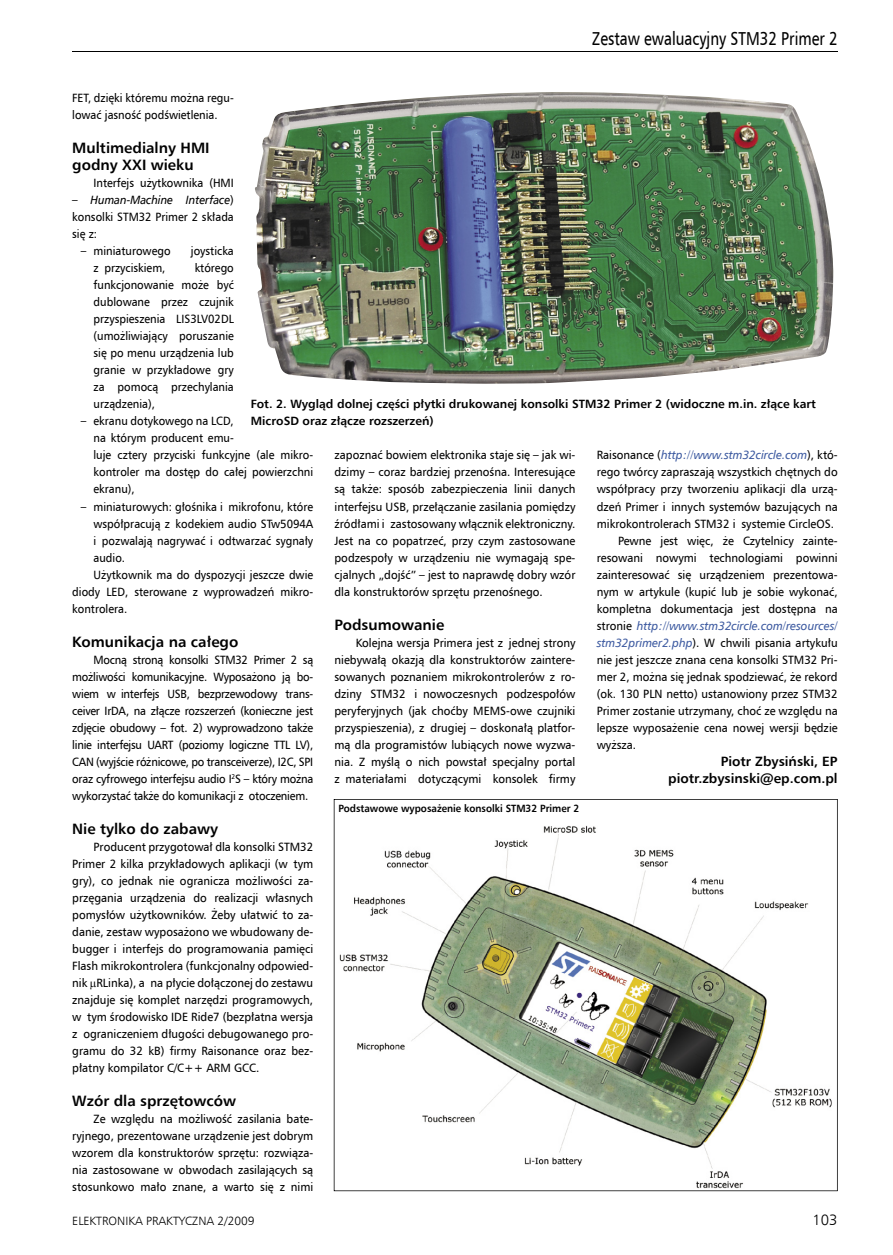
<style>
.page{position:relative;width:893px;height:1255px;background:#fff}
.page>*{position:absolute;margin:0;border:0;box-sizing:border-box;transform-origin:0 0}
.t1{font:18.75px "Humnst 777 EU";color:#000;scale:.8 1}
.t2{font:700 15px/17px "Humnst 777 EU";color:#000}
.t3{font:15px "Humnst 777 Lt EU";color:#000}
.t4{font:700 13.5px/17px "Humnst 777 EU";color:#000;text-align:right}
.t5{font:12px/17px "Humnst 777 EU";color:#000;text-align:justify;scale:.95 1}
.t6{font:12px/17px "Humnst 777 EU";color:#000;text-align:justify;scale:.93 1}
.t7{font:700 12px/17px "Humnst 777 EU";color:#000}
.t8{font:italic 12px "Humnst 777 EU";color:#3e5ba1;scale:.95 1}
.t9{font:12px "Humnst 777 Lt EU";color:#000}
.t10{font:700 10.5px "Humnst 777 EU";color:#000;scale:.93 1}
.s1{font-style:italic}
.s2{font-style:normal;color:#000}
.s3{font-style:italic;color:#3e5ba1}
</style>
<div class="page">
<hr style="left:72px;top:51px;width:766px;height:1px;background:#000">
<svg style="left:334px;top:799px;width:504px;height:392px"></svg>
<img style="left:255px;top:92px;width:579px;height:292px">
<h1 class="t1" style="left:592px;top:27px;width:308px">Zestaw ewaluacyjny STM32 Primer 2</h1>
<p class="t6" style="left:72px;top:89px;width:175px">FET, dzięki któremu można regu&shy;lować jasność podświetlenia.</p>
<p class="t2" style="left:72px;top:139px;width:139px">Multimedialny HMI godny XXI wieku</p>
<p class="t6" style="left:94px;top:174px;width:152px">Interfejs użytkownika (HMI</p>
<p class="t6" style="left:72px;top:191px;width:175px">– <span class="s1">Human-Machine Interface</span>) konsolki STM32 Primer 2 składa się z:</p>
<p class="t6" style="left:81px;top:242px;width:98px">– miniaturowego</p>
<p class="t6" style="left:191px;top:242px;width:48px">joysticka</p>
<p class="t6" style="left:94px;top:259px;width:79px">z przyciskiem,</p>
<p class="t6" style="left:94px;top:259px;width:152px;text-indent:101px">którego funkcjonowanie może być dublowane przez czujnik przyspieszenia LIS3LV02DL (umożliwiający poruszanie się po menu urządzenia lub granie w przykładowe gry za pomocą przechylania urządzenia),</p>
<p class="t6" style="left:94px;top:412px;width:238px;text-align:left;text-indent:-13px">– ekranu dotykowego na LCD,<br>na którym producent emu-<br>luje cztery przyciski funkcyjne (ale mikro&shy;kontroler ma dostęp do całej powierzchni ekranu),</p>
<p class="t6" style="left:81px;top:497px;width:251px">– miniaturowych: głośnika i mikrofonu, które</p>
<p class="t6" style="left:94px;top:514px;width:238px">współpracują z kodekiem audio STw5094A</p>
<p class="t6" style="left:94px;top:531px;width:238px">i pozwalają nagrywać i odtwarzać sygnały</p>
<p class="t6" style="left:94px;top:548px;width:36px">audio.</p>
<p class="t6" style="left:94px;top:565px;width:238px">Użytkownik ma do dyspozycji jeszcze dwie</p>
<p class="t6" style="left:72px;top:582px;width:261px">diody LED, sterowane z wyprowadzeń mikro-</p>
<p class="t6" style="left:72px;top:599px;width:61px">kontrolera.</p>
<p class="t2" style="left:72px;top:632px;width:168px">Komunikacja na całego</p>
<p class="t6" style="left:72px;top:650px;width:261px;text-indent:21px">Mocną stroną konsolki STM32 Primer 2 są możliwości komunikacyjne. Wyposażono ją bo&shy;wiem w interfejs USB, bezprzewodowy trans&shy;ceiver IrDA, na złącze rozszerzeń (konieczne jest zdjęcie obudowy – fot. 2) wyprowadzono także linie interfejsu UART (poziomy logiczne TTL LV), CAN (wyjście różnicowe, po transceiverze), I2C, SPI oraz cyfrowego interfejsu audio I<sup>2</sup>S – który można wykorzystać także do komunikacji z otoczeniem.</p>
<p class="t2" style="left:72px;top:820px;width:147px">Nie tylko do zabawy</p>
<p class="t5" style="left:72px;top:838px;width:255px;text-indent:21px">Producent przygotował dla konsolki STM32<br>Primer 2 kilka przykładowych aplikacji (w tym gry), co jednak nie ogranicza możliwości za&shy;przęgania urządzenia do realizacji własnych pomysłów użytkowników. Żeby ułatwić to za&shy;danie, zestaw wyposażono we wbudowany de&shy;bugger i interfejs do programowania pamięci Flash mikrokontrolera (funkcjonalny odpowied&shy;nik RLinka), a na płycie dołączonej do zestawu znajduje się komplet narzędzi programowych, w tym środowisko IDE Ride7 (bezpłatna wersja z ograniczeniem długości debugowanego pro&shy;gramu do 32 kB) firmy Raisonance oraz bez&shy;płatny kompilator C/C++ ARM GCC.</p>
<p class="t2" style="left:72px;top:1092px;width:165px">Wzór dla sprzętowców</p>
<p class="t5" style="left:72px;top:1110px;width:255px;text-indent:21px">Ze względu na możliwość zasilania bate&shy;ryjnego, prezentowane urządzenie jest dobrym wzorem dla konstruktorów sprzętu: rozwiąza&shy;nia zastosowane w obwodach zasilających są stosunkowo mało znane, a warto się z nimi</p>
<p class="t7" style="left:251px;top:395px;width:567px">Fot. 2. Wygląd dolnej części płytki drukowanej konsolki STM32 Primer 2 (widoczne m.in. złące kart<br>MicroSD oraz złącze rozszerzeń)</p>
<p class="t8" style="left:597px;top:448px;width:255px"><span class="s2">Raisonance (</span>http://www.stm32circle.com<span class="s2">), któ-</span></p>
<p class="t5" style="left:597px;top:463px;width:255px">rego twórcy zapraszają wszystkich chętnych do</p>
<p class="t5" style="left:597px;top:480px;width:255px">współpracy przy tworzeniu aplikacji dla urzą-</p>
<p class="t5" style="left:597px;top:497px;width:255px">dzeń Primer i innych systemów bazujących na</p>
<p class="t5" style="left:597px;top:514px;width:251px">mikrokontrolerach STM32 i systemie CircleOS.</p>
<p class="t5" style="left:618px;top:531px;width:233px">Pewne jest więc, że Czytelnicy zainte-</p>
<p class="t5" style="left:597px;top:548px;width:255px">resowani nowymi technologiami powinni</p>
<p class="t5" style="left:597px;top:565px;width:255px">zainteresować się urządzeniem prezentowa-</p>
<p class="t5" style="left:597px;top:582px;width:255px">nym w artykule (kupić lub je sobie wykonać,</p>
<p class="t5" style="left:597px;top:599px;width:255px">kompletna dokumentacja jest dostępna na</p>
<p class="t8" style="left:597px;top:618px;width:255px"><span class="s2">stronie</span> http://www.stm32circle.com/resources/</p>
<p class="t5" style="left:597px;top:633px;width:255px"><span class="s3">stm32primer2.php</span>). W chwili pisania artykułu</p>
<p class="t5" style="left:597px;top:650px;width:255px">nie jest jeszcze znana cena konsolki STM32 Pri-</p>
<p class="t5" style="left:597px;top:667px;width:255px">mer 2, można się jednak spodziewać, że rekord</p>
<p class="t5" style="left:597px;top:684px;width:255px">(ok. 130 PLN netto) ustanowiony przez STM32</p>
<p class="t5" style="left:597px;top:701px;width:255px">Primer zostanie utrzymany, choć ze względu na</p>
<p class="t5" style="left:597px;top:718px;width:255px">lepsze wyposażenie cena nowej wersji będzie</p>
<p class="t5" style="left:597px;top:735px;width:43px">wyższa.</p>
<p class="t4" style="left:668px;top:752px;width:171px">Piotr Zbysiński, EP piotr.zbysinski@ep.com.pl</p>
<p class="t5" style="left:334px;top:446px;width:255px">zapoznać bowiem elektronika staje się – jak wi&shy;dzimy – coraz bardziej przenośna. Interesujące są także: sposób zabezpieczenia linii danych interfejsu USB, przełączanie zasilania pomiędzy źródłami i zastosowany włącznik elektroniczny.<br>Jest na co popatrzeć, przy czym zastosowane podzespoły w urządzeniu nie wymagają spe&shy;cjalnych „dojść” – jest to naprawdę dobry wzór dla konstruktorów sprzętu przenośnego.</p>
<p class="t2" style="left:334px;top:615px;width:111px">Podsumowanie</p>
<p class="t5" style="left:334px;top:633px;width:255px;text-indent:21px">Kolejna wersja Primera jest z jednej strony niebywałą okazją dla konstruktorów zaintere&shy;sowanych poznaniem mikrokontrolerów z ro&shy;dziny STM32 i nowoczesnych podzespołów peryferyjnych (jak choćby MEMS-owe czujniki przyspieszenia), z drugiej – doskonałą platfor&shy;mą dla programistów lubiących nowe wyzwa&shy;nia. Z myślą o nich powstał specjalny portal z materiałami dotyczącymi konsolek firmy</p>
<p class="t10" style="left:338px;top:801px;width:261px">Podstawowe wyposażenie konsolki STM32 Primer 2</p>
<p class="t9" style="left:72px;top:1213px;width:184px">ELEKTRONIKA PRAKTYCZNA 2/2009</p>
<p class="t3" style="left:812px;top:1210px;width:27px">103</p>
</div>
